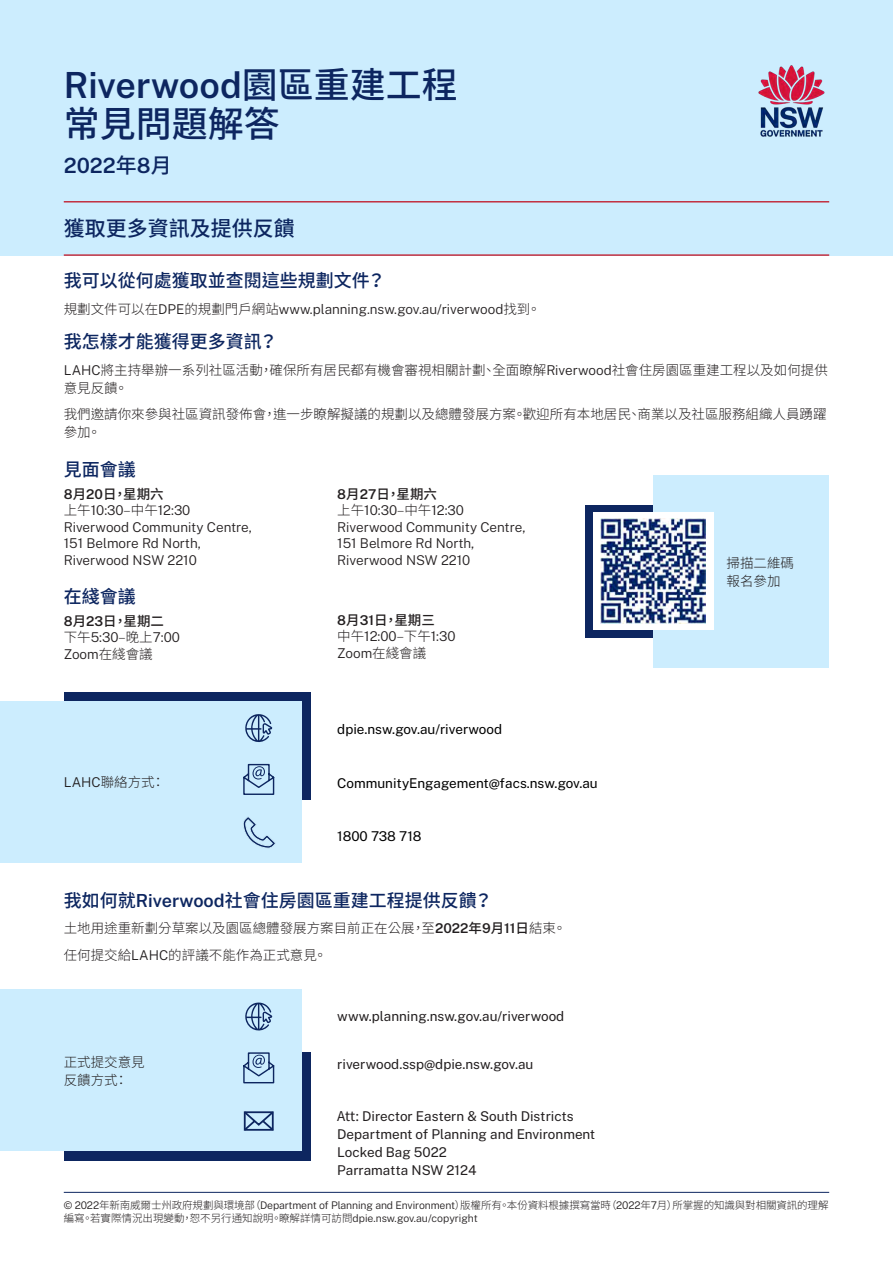
<style>
.page{position:relative;width:893px;height:1263px;background:#fff}
.page>*{position:absolute;margin:0;border:0;box-sizing:border-box;transform-origin:0 0}
.t1{font:600 36px "Public Sans";color:#0d2660}
.t2{font:500 36px "Noto Sans CJ Ktc";color:#0d2660}
.P-Big{font:500 21px "Noto Sans CJ Ktc";color:#0d2660}
.t3{font:600 21px "Public Sans";color:#0d2660}
.Question{font:500 18px "Noto Sans CJ Ktc";color:#0d2660}
.t4{font:300 13.5px "Public Sans";color:#231f20}
.Body{font:300 13.5px/18px "Noto Sans CJ Ktc";color:#231f20}
.t5{font:13.5px "Public Sans";color:#231f20}
.t6{font:13.5px "Public Sans";color:#000}
.t7{font:500 13.5px "Noto Sans CJ Ktc";color:#231f20}
.t8{font:300 10.5px/13.5px "Noto Sans CJ Ktc";letter-spacing:-.01em;color:#231f20}
.s1{font-family:"Noto Sans CJ Ktc";font-weight:500}
.s2{font-family:"Noto Sans CJ Ktc"}
.s3{font-family:"Public Sans"}
.s4{font-family:"Public Sans";font-weight:600}
.s5{font-weight:500}
</style>
<div class="page">
<hr style="left:64px;top:1192px;width:765px;height:1px;background:#0d2660">
<div style="left:585px;top:505px;width:114px;height:133px;background:#0d2660"></div>
<div style="left:64px;top:692px;width:247px;height:108px;background:#0d2660"></div>
<div style="left:64px;top:1052px;width:247px;height:109px;background:#0d2660"></div>
<div style="left:653px;top:475px;width:176px;height:193px;background:#ccedfe"></div>
<div style="left:0;top:701px;width:302px;height:162px;background:#ccedfe"></div>
<div style="left:0;top:990px;width:302px;height:161px;background:#ccedfe"></div>
<svg style="left:243px;top:1111px;width:31px;height:20px"></svg>
<svg style="left:245px;top:714px;width:28px;height:28px"></svg>
<svg style="left:245px;top:1002px;width:28px;height:29px"></svg>
<svg style="left:243px;top:763px;width:32px;height:32px"></svg>
<svg style="left:243px;top:1052px;width:32px;height:32px"></svg>
<div style="left:0;top:0;width:893px;height:255px;background:#ccedfe"></div>
<hr style="left:64px;top:254px;width:765px;height:2px;background:#c23040">
<hr style="left:64px;top:201px;width:765px;height:2px;background:#c23040">
<img style="left:758px;top:65px;width:67px;height:72px">
<svg style="left:243px;top:817px;width:33px;height:32px"></svg>
<div style="left:593px;top:512px;width:121px;height:118px;background:#fff"></div>
<img style="left:601px;top:519px;width:105px;height:105px">
<h1 class="t1" style="left:64px;top:61px;width:395px">Riverwood<span class="s1">園區重建工程</span></h1>
<h1 class="t2" style="left:64px;top:103px;width:217px">常見問題解答</h1>
<h1 class="t3" style="left:64px;top:151px;width:109px">2022<span class="s1">年</span>8<span class="s1">月</span></h1>
<p class="P-Big" style="left:64px;top:217px;width:232px">獲取更多資訊及提供反饋</p>
<p class="Question" style="left:64px;top:271px;width:323px">我可以從何處獲取並查閱這些規劃文件？</p>
<p class="t4" style="left:64px;top:300px;width:478px"><span class="s2">規劃文件可以在</span>DPE<span class="s2">的規劃門戶網站</span>www.planning.nsw.gov.au/riverwood<span class="s2">找到。</span></p>
<p class="Question" style="left:64px;top:331px;width:215px">我怎樣才能獲得更多資訊？</p>
<p class="Body" style="left:64px;top:361px;width:765px"><span class="s3">LAHC</span>將主持舉辦一系列社區活動，確保所有居民都有機會審視相關計劃、全面瞭解<span class="s3">Riverwood</span>社會住房園區重建工程以及如何提供意見反饋。</p>
<p class="Body" style="left:64px;top:406px;width:764px">我們邀請你來參與社區資訊發佈會，進一步瞭解擬議的規劃以及總體發展方案。歡迎所有本地居民、商業以及社區服務組織人員踴躍參加。</p>
<p class="Question" style="left:64px;top:459px;width:73px">見面會議</p>
<p class="t7" style="left:64px;top:486px;width:101px"><span class="s4">8</span>月<span class="s4">20</span>日，星期六</p>
<p class="t4" style="left:64px;top:501px;width:128px"><span class="s2">上午</span>10:30<span class="s2">–中午</span>12:30</p>
<p class="t4" style="left:64px;top:518px;width:190px">Riverwood Community Centre,</p>
<p class="t4" style="left:64px;top:534px;width:139px">151 Belmore Rd North,</p>
<p class="t4" style="left:64px;top:551px;width:135px">Riverwood NSW 2210</p>
<p class="t7" style="left:337px;top:486px;width:101px"><span class="s4">8</span>月<span class="s4">27</span>日，星期六</p>
<p class="t4" style="left:337px;top:501px;width:128px"><span class="s2">上午</span>10:30<span class="s2">–中午</span>12:30</p>
<p class="t4" style="left:337px;top:518px;width:190px">Riverwood Community Centre,</p>
<p class="t4" style="left:337px;top:534px;width:139px">151 Belmore Rd North,</p>
<p class="t4" style="left:337px;top:551px;width:135px">Riverwood NSW 2210</p>
<p class="Body" style="left:727px;top:554px;width:69px">掃描二維碼報名參加</p>
<p class="Question" style="left:64px;top:586px;width:73px">在綫會議</p>
<p class="t7" style="left:64px;top:613px;width:102px"><span class="s4">8</span>月<span class="s4">23</span>日，星期二</p>
<p class="t4" style="left:64px;top:628px;width:118px"><span class="s2">下午</span>5:30<span class="s2">–晚上</span>7:00</p>
<p class="t4" style="left:64px;top:645px;width:91px">Zoom<span class="s2">在綫會議</span></p>
<p class="t7" style="left:337px;top:612px;width:99px"><span class="s4">8</span>月<span class="s4">31</span>日，星期三</p>
<p class="t4" style="left:337px;top:627px;width:120px"><span class="s2">中午</span>12:00<span class="s2">–下午</span>1:30</p>
<p class="t4" style="left:337px;top:644px;width:91px">Zoom<span class="s2">在綫會議</span></p>
<p class="Body" style="left:64px;top:773px;width:103px"><span class="s3">LAHC</span>聯絡方式：</p>
<p class="t6" style="left:337px;top:719px;width:166px">dpie.nsw.gov.au/riverwood</p>
<p class="t6" style="left:337px;top:773px;width:262px">CommunityEngagement@facs.nsw.gov.au</p>
<p class="t6" style="left:337px;top:826px;width:86px">1800 738 718</p>
<p class="Question" style="left:64px;top:890px;width:430px">我如何就<span class="s4">Riverwood</span>社會住房園區重建工程提供反饋？</p>
<p class="Body" style="left:64px;top:919px;width:504px">土地用途重新劃分草案以及園區總體發展方案目前正在公展，至<span class="s4">2022</span><span class="s5">年</span><span class="s4">9</span><span class="s5">月</span><span class="s4">11</span><span class="s5">日</span>結束。</p>
<p class="Body" style="left:64px;top:946px;width:265px">任何提交給<span class="s3">LAHC</span>的評議不能作為正式意見。</p>
<p class="Body" style="left:64px;top:1053px;width:82px">正式提交意見反饋方式：</p>
<p class="t5" style="left:337px;top:1006px;width:228px">www.planning.nsw.gov.au/riverwood</p>
<p class="t5" style="left:337px;top:1055px;width:198px">riverwood.ssp@dpie.nsw.gov.au</p>
<p class="t5" style="left:337px;top:1106px;width:238px"><span class="s2">Att:</span> Director Eastern &amp; South Districts</p>
<p class="t5" style="left:337px;top:1124px;width:260px">Department of Planning and Environment</p>
<p class="t5" style="left:337px;top:1142px;width:111px">Locked Bag 5022</p>
<p class="t5" style="left:337px;top:1160px;width:141px">Parramatta NSW 2124</p>
<p class="t8" style="left:64px;top:1198px;width:766px"><span class="s3">© 2022</span>年新南威爾士州政府規劃與環境部（<span class="s3">Department of Planning and Environment</span>）版權所有。本份資料根據撰寫當時（<span class="s3">2022</span>年<span class="s3">7</span>月）所掌握的知識與對相關資訊的理解編寫。若實際情況出現變動，恕不另行通知說明。瞭解詳情可訪問<span class="s3">dpie.nsw.gov.au/copyright</span></p>
</div>
